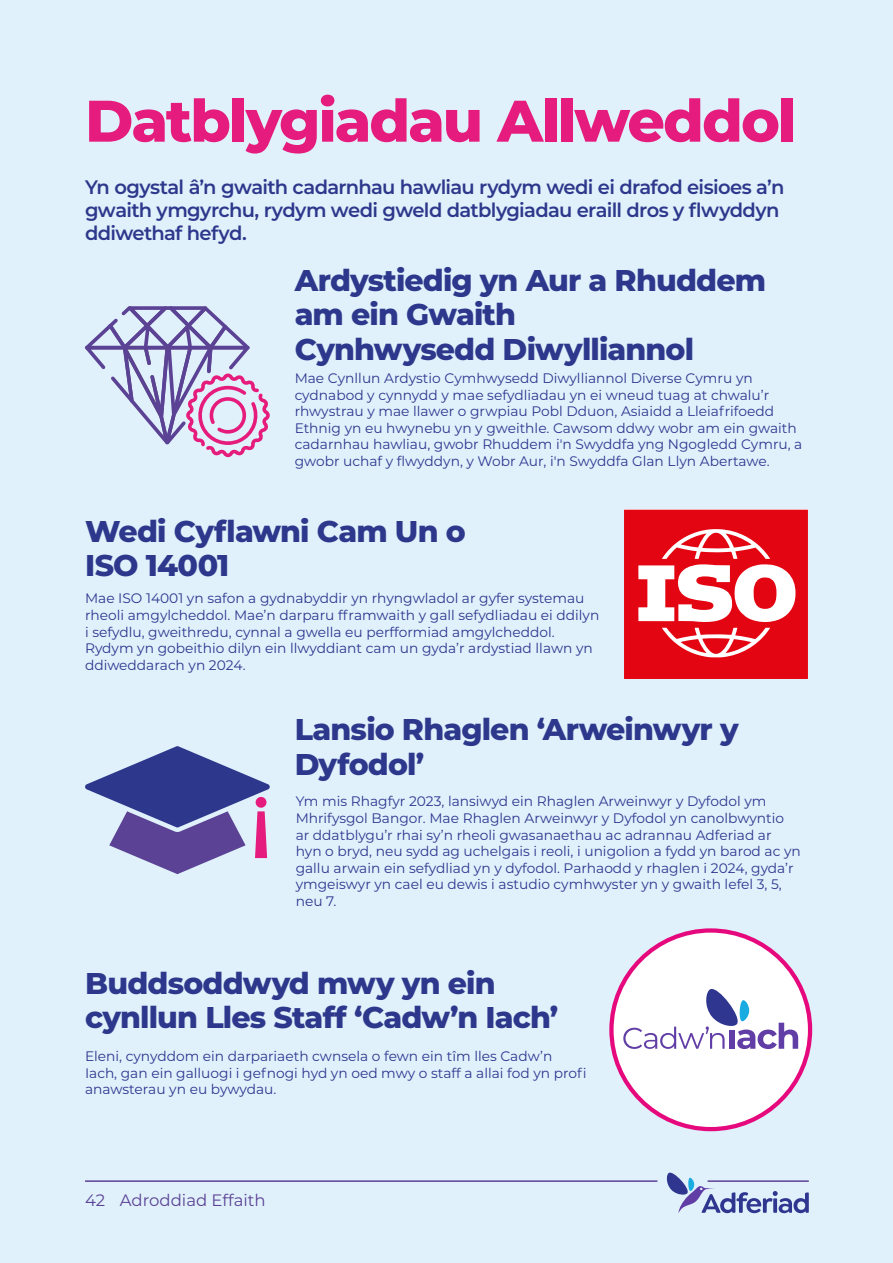
<style>
.page{position:relative;width:893px;height:1263px;background:#e0f1fb}
.page>*{position:absolute;margin:0;border:0;box-sizing:border-box;transform-origin:0 0}
.t1{font:800 58.5px "Montserrat";letter-spacing:-.035em;color:#e51b7d}
.t2{font:800 30px/34.5px "Montserrat";letter-spacing:-.025em;color:#2d388c}
.t3{font:600 19.5px/23.4px "Montserrat";letter-spacing:-.035em;color:#2d388c}
.t4{font:16.5px "Montserrat";color:#5b4294}
.t5{font:13.8px/16.5px "Montserrat";color:#2e368f}
</style>
<div class="page">
<hr style="left:85px;top:1180px;width:572px;height:2px;background:#5b4294">
<svg style="left:666px;top:1172px;width:143px;height:41px"></svg>
<div style="left:611px;top:930px;width:199px;height:199px;background:#fff;border-radius:50%"></div>
<svg style="left:623px;top:986px;width:175px;height:63px"></svg>
<div style="left:609px;top:928px;width:203px;height:203px;border:4px solid #e6087d;border-radius:50%"></div>
<svg style="left:624px;top:510px;width:184px;height:169px;background:#ea444e"></svg>
<svg style="left:85px;top:746px;width:185px;height:128px"></svg>
<svg style="left:85px;top:306px;width:185px;height:151px"></svg>
<h1 class="t1" style="left:85px;top:78px;width:713px">Datblygiadau Allweddol</h1>
<h3 class="t3" style="left:85px;top:174px;width:701px">Yn ogystal â’n gwaith cadarnhau hawliau rydym wedi ei drafod eisioes a’n gwaith ymgyrchu, rydym wedi gweld datblygiadau eraill dros y flwyddyn ddiwethaf hefyd.</h3>
<h2 class="t2" style="left:295px;top:261px;width:473px">Ardystiedig yn Aur a Rhuddem am ein Gwaith<br>Cynhwysedd Diwylliannol</h2>
<p class="t5" style="left:295px;top:370px;width:509px">Mae Cynllun Ardystio Cymhwysedd Diwylliannol Diverse Cymru yn cydnabod y cynnydd y mae sefydliadau yn ei wneud tuag at chwalu’r rhwystrau y mae llawer o grwpiau Pobl Dduon, Asiaidd a Lleiafrifoedd Ethnig yn eu hwynebu yn y gweithle. Cawsom ddwy wobr am ein gwaith cadarnhau hawliau, gwobr Rhuddem i'n Swyddfa yng Ngogledd Cymru, a gwobr uchaf y flwyddyn, y Wobr Aur, i'n Swyddfa Glan Llyn Abertawe.</p>
<h2 class="t2" style="left:85px;top:512px;width:382px">Wedi Cyflawni Cam Un o<br>ISO 14001</h2>
<p class="t5" style="left:85px;top:590px;width:516px">Mae ISO 14001 yn safon a gydnabyddir yn rhyngwladol ar gyfer systemau rheoli amgylcheddol. Mae’n darparu fframwaith y gall sefydliadau ei ddilyn i sefydlu, gweithredu, cynnal a gwella eu perfformiad amgylcheddol.<br>Rydym yn gobeithio dilyn ein llwyddiant cam un gyda’r ardystiad llawn yn ddiweddarach yn 2024.</p>
<h2 class="t2" style="left:295px;top:711px;width:445px">Lansio Rhaglen ‘Arweinwyr y<br>Dyfodol’</h2>
<p class="t5" style="left:296px;top:793px;width:507px">Ym mis Rhagfyr 2023, lansiwyd ein Rhaglen Arweinwyr y Dyfodol ym Mhrifysgol Bangor. Mae Rhaglen Arweinwyr y Dyfodol yn canolbwyntio ar ddatblygu’r rhai sy’n rheoli gwasanaethau ac adrannau Adferiad ar hyn o bryd, neu sydd ag uchelgais i reoli, i unigolion a fydd yn barod ac yn gallu arwain ein sefydliad yn y dyfodol. Parhaodd y rhaglen i 2024, gyda’r ymgeiswyr yn cael eu dewis i astudio cymhwyster yn y gwaith lefel 3, 5, neu 7.</p>
<h2 class="t2" style="left:85px;top:964px;width:475px">Buddsoddwyd mwy yn ein cynllun Lles Staff ‘Cadw’n Iach’</h2>
<p class="t5" style="left:85px;top:1048px;width:503px">Eleni, cynyddom ein darpariaeth cwnsela o fewn ein tîm lles Cadw’n<br>Iach, gan ein galluogi i gefnogi hyd yn oed mwy o staff a allai fod yn profi anawsterau yn eu bywydau.</p>
<p class="t4" style="left:85px;top:1188px;width:182px">42 Adroddiad Effaith</p>
</div>
